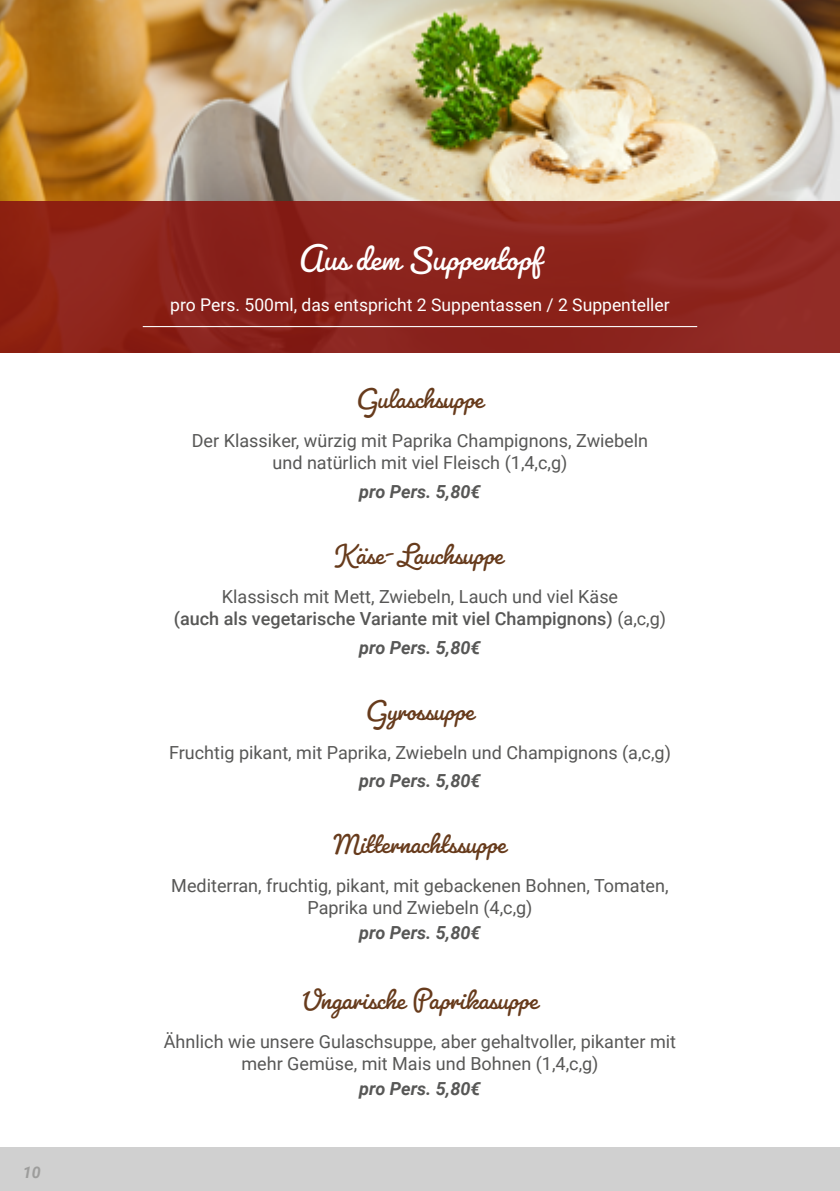
<style>
.page{position:relative;width:840px;height:1191px;background:#fff}
.page>*{position:absolute;margin:0;border:0;box-sizing:border-box;transform-origin:0 0}
.t1{font:37.6px "Pacifico";color:#fff}
.t2{font:30px "Pacifico";color:#673b1c}
.t3{font:18px/22px "Roboto";color:#575756;text-align:center}
.t4{font:italic 700 18px "Roboto";color:#575756}
.t5{font:17.6px "Roboto";color:#fff}
.t6{font:italic 700 16px "Roboto";color:#9d9d9c}
.s1{font-weight:500}
</style>
<div class="page">
<div style="left:0;top:1147px;width:839px;height:44px;background:#d0d0d0"></div>
<img style="left:0;top:0;width:839px;height:201px">
<div style="left:0;top:201px;width:839px;height:152px;background:#8c241c"></div>
<hr style="left:143px;top:326px;width:553px;height:1px;background:#fff">
<p class="t6" style="left:23px;top:1161px;width:19px">10</p>
<h1 class="t1" style="left:298px;top:235px;width:244px">Aus dem Suppentopf</h1>
<p class="t5" style="left:170px;top:292px;width:500px">pro Pers. 500ml, das entspricht 2 Suppentassen / 2 Suppenteller</p>
<h2 class="t2" style="left:356px;top:380px;width:128px">Gulaschsuppe</h2>
<p class="t3" style="left:192px;top:429px;width:457px">Der Klassiker, würzig mit Paprika Champignons, Zwiebeln und natürlich mit viel Fleisch (1,4,c,g)</p>
<p class="t4" style="left:359px;top:479px;width:123px">pro Pers. 5,80€</p>
<h2 class="t2" style="left:336px;top:536px;width:168px">Käse-Lauchsuppe</h2>
<p class="t3" style="left:174px;top:585px;width:493px">Klassisch mit Mett, Zwiebeln, Lauch und viel Käse<br><span class="s1">(auch als vegetarische Variante mit viel Champignons)</span> (a,c,g)</p>
<p class="t4" style="left:359px;top:635px;width:123px">pro Pers. 5,80€</p>
<h2 class="t2" style="left:365px;top:691px;width:110px">Gyrossuppe</h2>
<p class="t3" style="left:169px;top:740px;width:503px">Fruchtig pikant, mit Paprika, Zwiebeln und Champignons (a,c,g)</p>
<p class="t4" style="left:359px;top:768px;width:123px">pro Pers. 5,80€</p>
<h2 class="t2" style="left:333px;top:825px;width:174px">Mitternachtssuppe</h2>
<p class="t3" style="left:171px;top:874px;width:498px">Mediterran, fruchtig, pikant, mit gebackenen Bohnen, Tomaten,<br>Paprika und Zwiebeln (4,c,g)</p>
<p class="t4" style="left:359px;top:920px;width:123px">pro Pers. 5,80€</p>
<h2 class="t2" style="left:302px;top:981px;width:237px">Ungarische Paprikasuppe</h2>
<p class="t3" style="left:164px;top:1030px;width:513px">Ähnlich wie unsere Gulaschsuppe, aber gehaltvoller, pikanter mit mehr Gemüse, mit Mais und Bohnen (1,4,c,g)</p>
<p class="t4" style="left:359px;top:1076px;width:123px">pro Pers. 5,80€</p>
</div>
